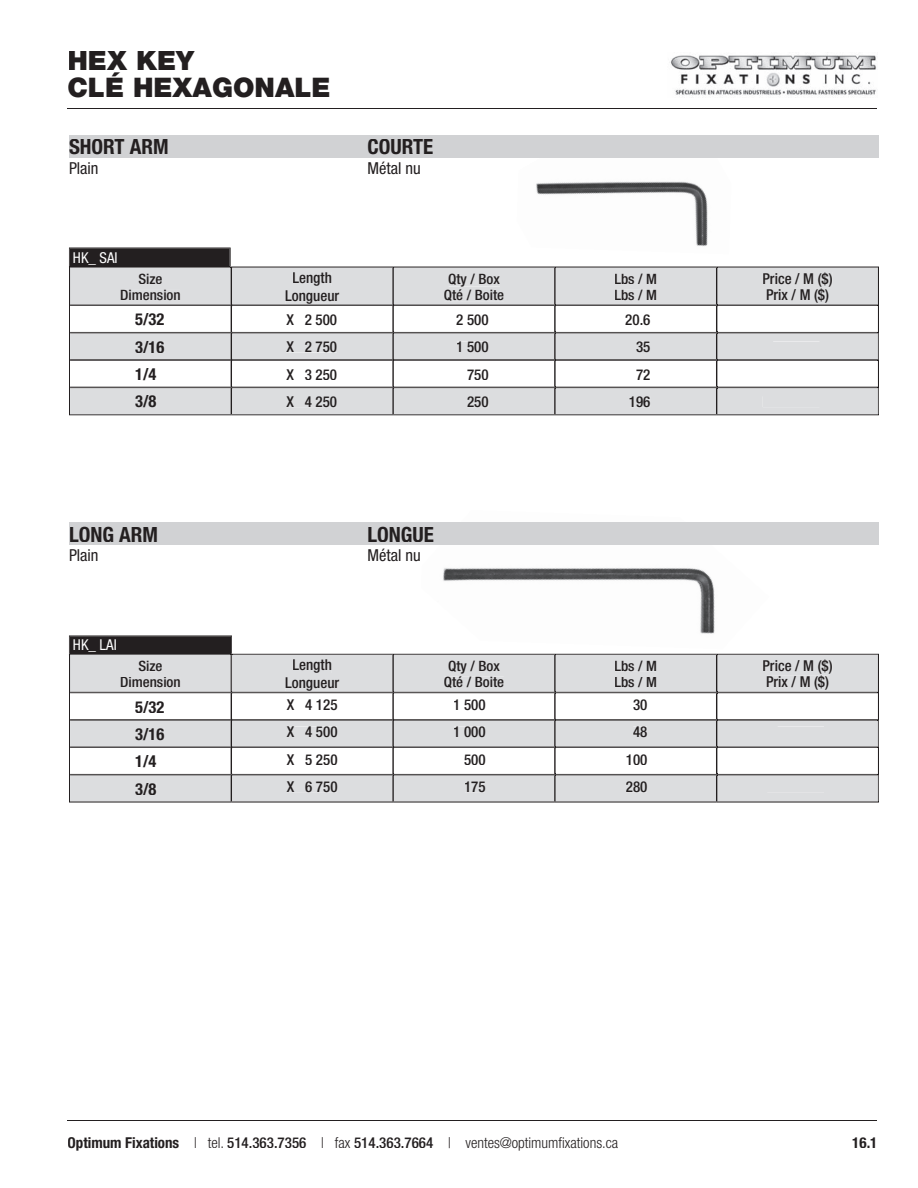
<style>
.page{position:relative;width:918px;height:1188px;background:#fff}
.page>*{position:absolute;margin:0;border:0;box-sizing:border-box;transform-origin:0 0}
.t1{font:900 27px/27px "Helvetica Neue";color:#231f20}
.t2{font:700 condensed 21px "Helvetica Neue";color:#231f20}
.t3{font:700 condensed 16.5px "Helvetica Neue";color:#231f20}
.t4{font:condensed 16.5px "Helvetica Neue";color:#231f20}
.t5{font:500 condensed 15px/18px "Helvetica Neue";color:#231f20;text-align:center}
.t6{font:300 condensed 15px "Helvetica Neue";color:#231f20}
.t7{font:condensed 15px "Helvetica Neue";color:#fff}
.t8{font:700 condensed 15px "Helvetica Neue";color:#231f20}
.t9{font:500 condensed 14.25px/16.5px "Helvetica Neue";color:#231f20;text-align:center;scale:1.05 1}
.s1{font-weight:700}
.s2{font-weight:500}
</style>
<div class="page">
<hr style="left:68px;top:1120px;width:810px;height:1px;background:#231f20">
<hr style="left:68px;top:108px;width:810px;height:1px;background:#231f20">
<img style="left:669px;top:55px;width:208px;height:41px">
<img style="left:443px;top:568px;width:272px;height:66px">
<img style="left:536px;top:181px;width:172px;height:66px">
<div style="left:69px;top:522px;width:810px;height:23px;background:#d1d2d4"></div>
<div style="left:69px;top:135px;width:810px;height:23px;background:#d1d2d4"></div>
<svg style="left:69px;top:248px;width:810px;height:167px"></svg>
<div style="left:139px;top:273px;width:23px;height:11px;background:#dcdddf"></div>
<div style="left:121px;top:290px;width:59px;height:10px;background:#dcdddf"></div>
<div style="left:293px;top:272px;width:38px;height:14px;background:#dcdddf"></div>
<div style="left:286px;top:290px;width:53px;height:14px;background:#dcdddf"></div>
<div style="left:449px;top:273px;width:51px;height:13px;background:#dcdddf"></div>
<div style="left:444px;top:289px;width:60px;height:12px;background:#dcdddf"></div>
<div style="left:615px;top:273px;width:41px;height:11px;background:#dcdddf"></div>
<div style="left:615px;top:290px;width:41px;height:10px;background:#dcdddf"></div>
<div style="left:763px;top:272px;width:69px;height:14px;background:#dcdddf"></div>
<div style="left:767px;top:289px;width:62px;height:14px;background:#dcdddf"></div>
<div style="left:135px;top:313px;width:29px;height:13px;background:#fff"></div>
<div style="left:286px;top:314px;width:51px;height:11px;background:#fff"></div>
<div style="left:457px;top:314px;width:31px;height:11px;background:#fff"></div>
<div style="left:626px;top:314px;width:24px;height:11px;background:#fff"></div>
<div style="left:774px;top:314px;width:45px;height:11px;background:#fff"></div>
<div style="left:135px;top:341px;width:29px;height:12px;background:#dcdddf"></div>
<div style="left:286px;top:342px;width:51px;height:10px;background:#dcdddf"></div>
<div style="left:457px;top:342px;width:31px;height:10px;background:#dcdddf"></div>
<div style="left:637px;top:342px;width:13px;height:10px;background:#dcdddf"></div>
<div style="left:773px;top:342px;width:46px;height:10px;background:#dcdddf"></div>
<div style="left:136px;top:368px;width:20px;height:12px;background:#fff"></div>
<div style="left:286px;top:369px;width:51px;height:11px;background:#fff"></div>
<div style="left:468px;top:369px;width:20px;height:11px;background:#fff"></div>
<div style="left:637px;top:369px;width:13px;height:11px;background:#fff"></div>
<div style="left:773px;top:369px;width:46px;height:11px;background:#fff"></div>
<div style="left:135px;top:395px;width:21px;height:13px;background:#dcdddf"></div>
<div style="left:286px;top:396px;width:51px;height:11px;background:#dcdddf"></div>
<div style="left:468px;top:396px;width:20px;height:11px;background:#dcdddf"></div>
<div style="left:630px;top:396px;width:20px;height:11px;background:#dcdddf"></div>
<div style="left:763px;top:396px;width:56px;height:11px;background:#dcdddf"></div>
<svg style="left:69px;top:635px;width:810px;height:168px"></svg>
<div style="left:139px;top:661px;width:23px;height:10px;background:#dcdddf"></div>
<div style="left:121px;top:677px;width:59px;height:11px;background:#dcdddf"></div>
<div style="left:293px;top:660px;width:38px;height:13px;background:#dcdddf"></div>
<div style="left:286px;top:677px;width:53px;height:14px;background:#dcdddf"></div>
<div style="left:449px;top:661px;width:51px;height:13px;background:#dcdddf"></div>
<div style="left:444px;top:677px;width:60px;height:11px;background:#dcdddf"></div>
<div style="left:615px;top:661px;width:41px;height:10px;background:#dcdddf"></div>
<div style="left:615px;top:677px;width:41px;height:11px;background:#dcdddf"></div>
<div style="left:763px;top:659px;width:69px;height:15px;background:#dcdddf"></div>
<div style="left:767px;top:676px;width:62px;height:14px;background:#dcdddf"></div>
<div style="left:135px;top:701px;width:29px;height:12px;background:#fff"></div>
<div style="left:287px;top:699px;width:50px;height:11px;background:#fff"></div>
<div style="left:454px;top:699px;width:31px;height:11px;background:#fff"></div>
<div style="left:634px;top:699px;width:13px;height:11px;background:#fff"></div>
<div style="left:778px;top:699px;width:46px;height:11px;background:#fff"></div>
<div style="left:135px;top:728px;width:29px;height:12px;background:#dcdddf"></div>
<div style="left:287px;top:727px;width:50px;height:10px;background:#dcdddf"></div>
<div style="left:454px;top:727px;width:31px;height:10px;background:#dcdddf"></div>
<div style="left:633px;top:727px;width:14px;height:10px;background:#dcdddf"></div>
<div style="left:778px;top:727px;width:46px;height:10px;background:#dcdddf"></div>
<div style="left:136px;top:755px;width:20px;height:13px;background:#fff"></div>
<div style="left:287px;top:754px;width:50px;height:11px;background:#fff"></div>
<div style="left:465px;top:754px;width:20px;height:11px;background:#fff"></div>
<div style="left:627px;top:754px;width:20px;height:11px;background:#fff"></div>
<div style="left:778px;top:754px;width:46px;height:11px;background:#fff"></div>
<div style="left:135px;top:783px;width:21px;height:12px;background:#dcdddf"></div>
<div style="left:287px;top:781px;width:50px;height:11px;background:#dcdddf"></div>
<div style="left:465px;top:781px;width:20px;height:11px;background:#dcdddf"></div>
<div style="left:626px;top:781px;width:21px;height:11px;background:#dcdddf"></div>
<div style="left:767px;top:781px;width:57px;height:11px;background:#dcdddf"></div>
<h1 class="t1" style="left:68px;top:47px;width:265px">HEX KEY<br>CLÉ HEXAGONALE</h1>
<h2 class="t2" style="left:69px;top:134px;width:101px">SHORT ARM</h2>
<h2 class="t2" style="left:367px;top:134px;width:67px">COURTE</h2>
<p class="t4" style="left:69px;top:159px;width:31px">Plain</p>
<p class="t4" style="left:368px;top:159px;width:55px">Métal nu</p>
<p class="t7" style="left:73px;top:249px;width:46px">HK_ SAI</p>
<p class="t9" style="left:120px;top:270px;width:59px">Size<br>Dimension</p>
<p class="t5" style="left:285px;top:268px;width:56px">Length<br>Longueur</p>
<p class="t9" style="left:444px;top:270px;width:59px">Qty / Box<br>Qté / Boite</p>
<p class="t9" style="left:614px;top:270px;width:42px;text-align:left">Lbs / M<br>Lbs / M</p>
<p class="t5" style="left:762px;top:270px;width:72px;line-height:16.5px;text-align:left">Price / M ($)<br>Prix / M ($)</p>
<p class="t3" style="left:135px;top:310px;width:31px">5/32</p>
<p class="t5" style="left:286px;top:310px;width:52px">X 2 500</p>
<p class="t5" style="left:456px;top:310px;width:34px">2 500</p>
<p class="t5" style="left:625px;top:310px;width:27px">20.6</p>
<p class="t3" style="left:135px;top:337px;width:31px">3/16</p>
<p class="t5" style="left:286px;top:338px;width:52px">X 2 750</p>
<p class="t5" style="left:456px;top:338px;width:34px">1 500</p>
<p class="t5" style="left:636px;top:338px;width:16px">35</p>
<p class="t3" style="left:135px;top:364px;width:23px">1/4</p>
<p class="t5" style="left:286px;top:365px;width:52px">X 3 250</p>
<p class="t5" style="left:467px;top:365px;width:23px">750</p>
<p class="t5" style="left:636px;top:365px;width:16px">72</p>
<p class="t3" style="left:135px;top:392px;width:23px">3/8</p>
<p class="t5" style="left:286px;top:392px;width:52px">X 4 250</p>
<p class="t5" style="left:467px;top:392px;width:23px">250</p>
<p class="t5" style="left:629px;top:392px;width:23px">196</p>
<h2 class="t2" style="left:69px;top:522px;width:91px">LONG ARM</h2>
<h2 class="t2" style="left:367px;top:522px;width:68px">LONGUE</h2>
<p class="t4" style="left:69px;top:546px;width:31px">Plain</p>
<p class="t4" style="left:368px;top:546px;width:55px">Métal nu</p>
<p class="t7" style="left:73px;top:636px;width:45px">HK_ LAI</p>
<p class="t9" style="left:120px;top:657px;width:59px">Size<br>Dimension</p>
<p class="t5" style="left:285px;top:656px;width:56px">Length<br>Longueur</p>
<p class="t9" style="left:444px;top:657px;width:59px">Qty / Box<br>Qté / Boite</p>
<p class="t9" style="left:614px;top:657px;width:42px;text-align:left">Lbs / M<br>Lbs / M</p>
<p class="t5" style="left:762px;top:657px;width:72px;line-height:16.5px;text-align:left">Price / M ($)<br>Prix / M ($)</p>
<p class="t3" style="left:135px;top:697px;width:31px">5/32</p>
<p class="t5" style="left:287px;top:695px;width:52px">X 4 125</p>
<p class="t5" style="left:453px;top:695px;width:34px">1 500</p>
<p class="t5" style="left:633px;top:695px;width:16px">30</p>
<p class="t3" style="left:135px;top:724px;width:31px">3/16</p>
<p class="t5" style="left:287px;top:723px;width:52px">X 4 500</p>
<p class="t5" style="left:453px;top:723px;width:34px">1 000</p>
<p class="t5" style="left:633px;top:723px;width:16px">48</p>
<p class="t3" style="left:135px;top:751px;width:23px">1/4</p>
<p class="t5" style="left:287px;top:750px;width:52px">X 5 250</p>
<p class="t5" style="left:464px;top:750px;width:23px">500</p>
<p class="t5" style="left:626px;top:750px;width:23px">100</p>
<p class="t3" style="left:135px;top:779px;width:23px">3/8</p>
<p class="t5" style="left:287px;top:777px;width:52px">X 6 750</p>
<p class="t5" style="left:464px;top:777px;width:23px">175</p>
<p class="t5" style="left:626px;top:777px;width:23px">280</p>
<p class="t6" style="left:68px;top:1134px;width:552px"><span class="s1">Optimum Fixations</span> | tel. <span class="s2">514.363.7356</span> | fax <span class="s2">514.363.7664</span> | ventes@optimumfixations.ca</p>
<p class="t8" style="left:852px;top:1133px;width:27px">16.1</p>
</div>
